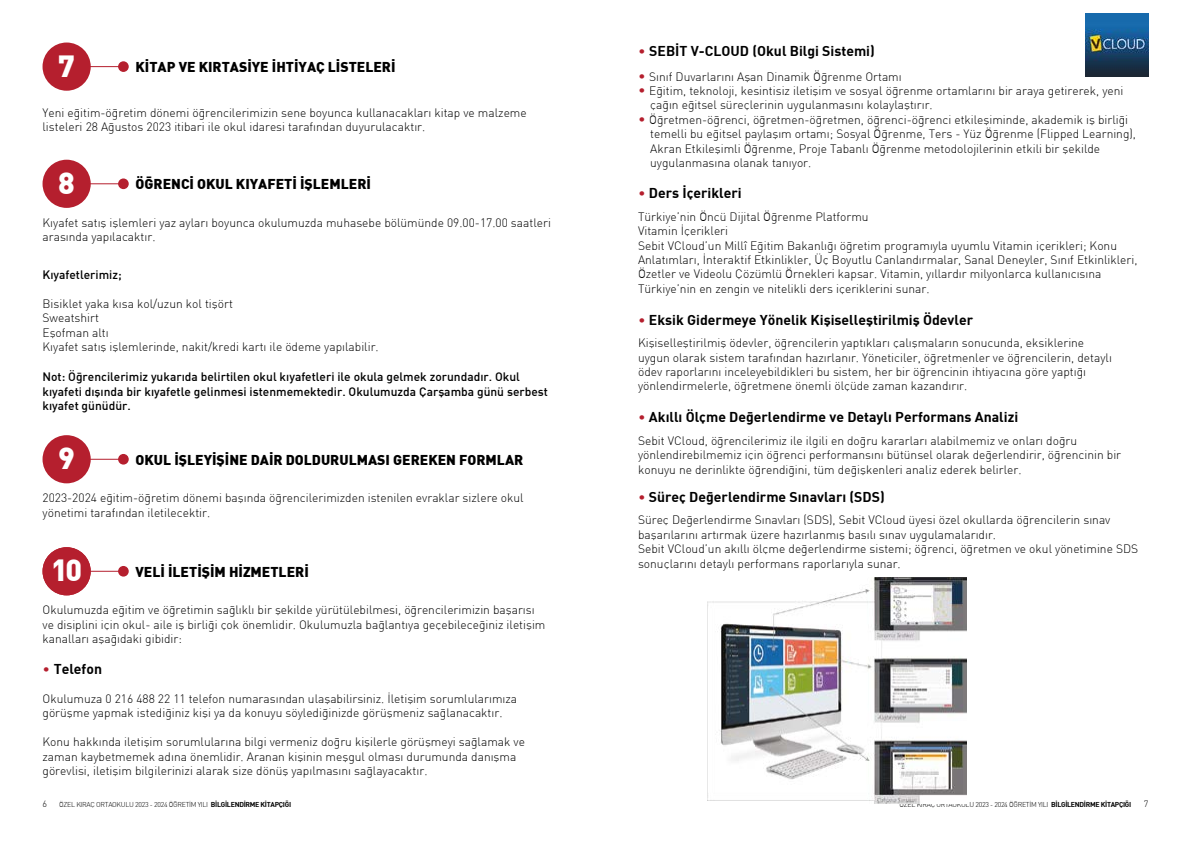
<style>
.page{position:relative;width:1191px;height:842px;background:#fff}
.page>*{position:absolute;margin:0;border:0;box-sizing:border-box;transform-origin:0 0}
.t1{font:900 30px "DI Nbek";color:#fff}
.t2{font:700 14px "DI Nbek";color:#000}
.t3{font:900 14px "DI Nbek";color:#000}
.t4{font:300 12px/14.4px "DI Nbek";color:#000}
.t5{font:500 12px/14.4px "DI Nbek";color:#000}
.t6{font:300 9px "DI Nbek";color:#000}
.t7{font:300 7px "DI Nbek";letter-spacing:-.04em;color:#000}
.s1{font-weight:300;color:#b51f2e}
.s2{font-size:14px;color:#b51f2e}
.s3{font-weight:700}
</style>
<div class="page">
<div style="left:118px;top:61px;width:11px;height:11px;background:#b51f2e;border-radius:50%"></div>
<div style="left:118px;top:178px;width:11px;height:11px;background:#b51f2e;border-radius:50%"></div>
<div style="left:118px;top:454px;width:11px;height:11px;background:#b51f2e;border-radius:50%"></div>
<hr style="left:86px;top:66px;width:34px;height:1px;background:#b51f2e">
<hr style="left:86px;top:183px;width:34px;height:1px;background:#b51f2e">
<hr style="left:86px;top:459px;width:34px;height:1px;background:#b51f2e">
<div style="left:43px;top:43px;width:48px;height:48px;background:#b51f2e;border-radius:50%"></div>
<div style="left:43px;top:160px;width:48px;height:48px;background:#b51f2e;border-radius:50%"></div>
<div style="left:43px;top:435px;width:48px;height:48px;background:#b51f2e;border-radius:50%"></div>
<div style="left:118px;top:566px;width:11px;height:11px;background:#b51f2e;border-radius:50%"></div>
<hr style="left:86px;top:571px;width:34px;height:1px;background:#b51f2e">
<div style="left:43px;top:547px;width:48px;height:48px;background:#b51f2e;border-radius:50%"></div>
<img style="left:1085px;top:14px;width:63px;height:63px">
<img style="left:707px;top:578px;width:260px;height:226px">
<h1 class="t1" style="left:58px;top:46px;width:18px">7</h1>
<p class="t3" style="left:135px;top:57px;width:261px">KİTAP VE KIRTASİYE İHTİYAÇ LİSTELERİ</p>
<p class="t4" style="left:43px;top:105px;width:486px">Yeni eğitim-öğretim dönemi öğrencilerimizin sene boyunca kullanacakları kitap ve malzeme listeleri 28 Ağustos 2023 itibari ile okul idaresi tarafından duyurulacaktır.</p>
<h1 class="t1" style="left:58px;top:163px;width:18px">8</h1>
<p class="t3" style="left:135px;top:175px;width:237px">ÖĞRENCİ OKUL KIYAFETİ İŞLEMLERİ</p>
<p class="t4" style="left:43px;top:215px;width:510px">Kıyafet satış işlemleri yaz ayları boyunca okulumuzda muhasebe bölümünde 09.00-17.00 saatleri arasında yapılacaktır.</p>
<p class="t5" style="left:43px;top:267px;width:81px">Kıyafetlerimiz;</p>
<p class="t4" style="left:43px;top:296px;width:338px">Bisiklet yaka kısa kol/uzun kol tişört<br>Sweatshirt<br>Eşofman altı<br>Kıyafet satış işlemlerinde, nakit/kredi kartı ile ödeme yapılabilir.</p>
<p class="t5" style="left:43px;top:369px;width:507px">Not: Öğrencilerimiz yukarıda belirtilen okul kıyafetleri ile okula gelmek zorundadır. Okul kıyafeti dışında bir kıyafetle gelinmesi istenmemektedir. Okulumuzda Çarşamba günü serbest kıyafet günüdür.</p>
<h1 class="t1" style="left:58px;top:438px;width:18px">9</h1>
<p class="t3" style="left:135px;top:450px;width:389px">OKUL İŞLEYİŞİNE DAİR DOLDURULMASI GEREKEN FORMLAR</p>
<p class="t4" style="left:43px;top:490px;width:483px">2023-2024 eğitim-öğretim dönemi başında öğrencilerimizden istenilen evraklar sizlere okul yönetimi tarafından iletilecektir.</p>
<h1 class="t1" style="left:51px;top:550px;width:32px">10</h1>
<p class="t3" style="left:135px;top:562px;width:175px">VELİ İLETİŞİM HİZMETLERİ</p>
<p class="t4" style="left:43px;top:602px;width:504px">Okulumuzda eğitim ve öğretimin sağlıklı bir şekilde yürütülebilmesi, öğrencilerimizin başarısı ve disiplini için okul- aile iş birliği çok önemlidir. Okulumuzla bağlantıya geçebileceğiniz iletişim kanalları aşağıdaki gibidir:</p>
<p class="t2" style="left:43px;top:660px;width:61px"><span class="s1">•</span> Telefon</p>
<p class="t4" style="left:43px;top:691px;width:476px">Okulumuza 0 216 488 22 11 telefon numarasından ulaşabilirsiniz. İletişim sorumlularımıza görüşme yapmak istediğiniz kişi ya da konuyu söylediğinizde görüşmeniz sağlanacaktır.</p>
<p class="t4" style="left:43px;top:734px;width:484px">Konu hakkında iletişim sorumlularına bilgi vermeniz doğru kişilerle görüşmeyi sağlamak ve zaman kaybetmemek adına önemlidir. Aranan kişinin meşgul olması durumunda danışma görevlisi, iletişim bilgilerinizi alarak size dönüş yapılmasını sağlayacaktır.</p>
<p class="t2" style="left:638px;top:42px;width:238px"><span class="s1">•</span> SEBİT V-CLOUD (Okul Bilgi Sistemi)</p>
<p class="t4" style="left:638px;top:69px;width:265px"><span class="s2">•</span> Sınıf Duvarlarını Aşan Dinamik Öğrenme Ortamı</p>
<p class="t4" style="left:650px;top:83px;width:475px;text-indent:-12px"><span class="s2">•</span> Eğitim, teknoloji, kesintisiz iletişim ve sosyal öğrenme ortamlarını bir araya getirerek, yeni çağın eğitsel süreçlerinin uygulanmasını kolaylaştırır.</p>
<p class="t4" style="left:650px;top:112px;width:487px;text-indent:-12px"><span class="s2">•</span> Öğretmen-öğrenci, öğretmen-öğretmen, öğrenci-öğrenci etkileşiminde, akademik iş birliği temelli bu eğitsel paylaşım ortamı; Sosyal Öğrenme, Ters - Yüz Öğrenme (Flipped Learning), Akran Etkileşimli Öğrenme, Proje Tabanlı Öğrenme metodolojilerinin etkili bir şekilde uygulanmasına olanak tanıyor.</p>
<p class="t2" style="left:638px;top:184px;width:105px"><span class="s1">•</span> Ders İçerikleri</p>
<p class="t4" style="left:638px;top:209px;width:501px">Türkiye’nin Öncü Dijital Öğrenme Platformu<br>Vitamin İçerikleri<br>Sebit VCloud’un Millî Eğitim Bakanlığı öğretim programıyla uyumlu Vitamin içerikleri; Konu Anlatımları, İnteraktif Etkinlikler, Üç Boyutlu Canlandırmalar, Sanal Deneyler, Sınıf Etkinlikleri, Özetler ve Videolu Çözümlü Örnekleri kapsar. Vitamin, yıllardır milyonlarca kullanıcısına Türkiye’nin en zengin ve nitelikli ders içeriklerini sunar.</p>
<p class="t2" style="left:638px;top:310px;width:336px"><span class="s1">•</span> Eksik Gidermeye Yönelik Kişiselleştirilmiş Ödevler</p>
<p class="t4" style="left:638px;top:335px;width:473px">Kiþiselleþtirilmiþ ödevler, öð rencilerin yaptý klarý çalýþmalarý n sonucunda, eksiklerine uygun olarak sistem tarafý ndan hazý rlaný r. Yöneticiler, öð retmenler ve öð rencilerin, detaylý ödev raporlarý ný inceleyebildikleri bu sistem, her bir öð rencinin ihtiyacý na göre yaptýðý yönlendirmelerle, öð retmene önemli ölçüde zaman kazandý rý r.</p>
<p class="t2" style="left:638px;top:408px;width:382px"><span class="s1">•</span> Akıllı Ölçme Değerlendirme ve Detaylı Performans Analizi</p>
<p class="t4" style="left:638px;top:433px;width:485px">Sebit VCloud, öğrencilerimiz ile ilgili en doğru kararları alabilmemiz ve onları doğru yönlendirebilmemiz için öğrenci performansını bütünsel olarak değerlendirir, öğrencinin bir konuyu ne derinlikte öğrendiğini, tüm değişkenleri analiz ederek belirler.</p>
<p class="t4" style="left:638px;top:513px;width:502px">Süreç Değerlendirme Sınavları (SDS), Sebit VCloud üyesi özel okullarda öğrencilerin sınav başarılarını artırmak üzere hazırlanmış basılı sınav uygulamalarıdır.<br>Sebit VCloud’un akıllı ölçme değerlendirme sistemi; öğrenci, öğretmen ve okul yönetimine SDS sonuçlarını detaylı performans raporlarıyla sunar.</p>
<p class="t2" style="left:638px;top:488px;width:248px"><span class="s1">•</span> Süreç Değerlendirme Sınavları (SDS)</p>
<p class="t6" style="left:43px;top:798px;width:6px">6</p>
<p class="t7" style="left:59px;top:800px;width:233px">ÖZEL KIRAÇ ORTAOKULU 2023 - 2024 ÖĞRETİM YILI <span class="s3">BİLGİLENDİRME KİTAPÇIĞI</span></p>
<p class="t7" style="left:899px;top:800px;width:233px">ÖZEL KIRAÇ ORTAOKULU 2023 - 2024 ÖĞRETİM YILI <span class="s3">BİLGİLENDİRME KİTAPÇIĞI</span></p>
<p class="t6" style="left:1143px;top:798px;width:6px">7</p>
</div>
